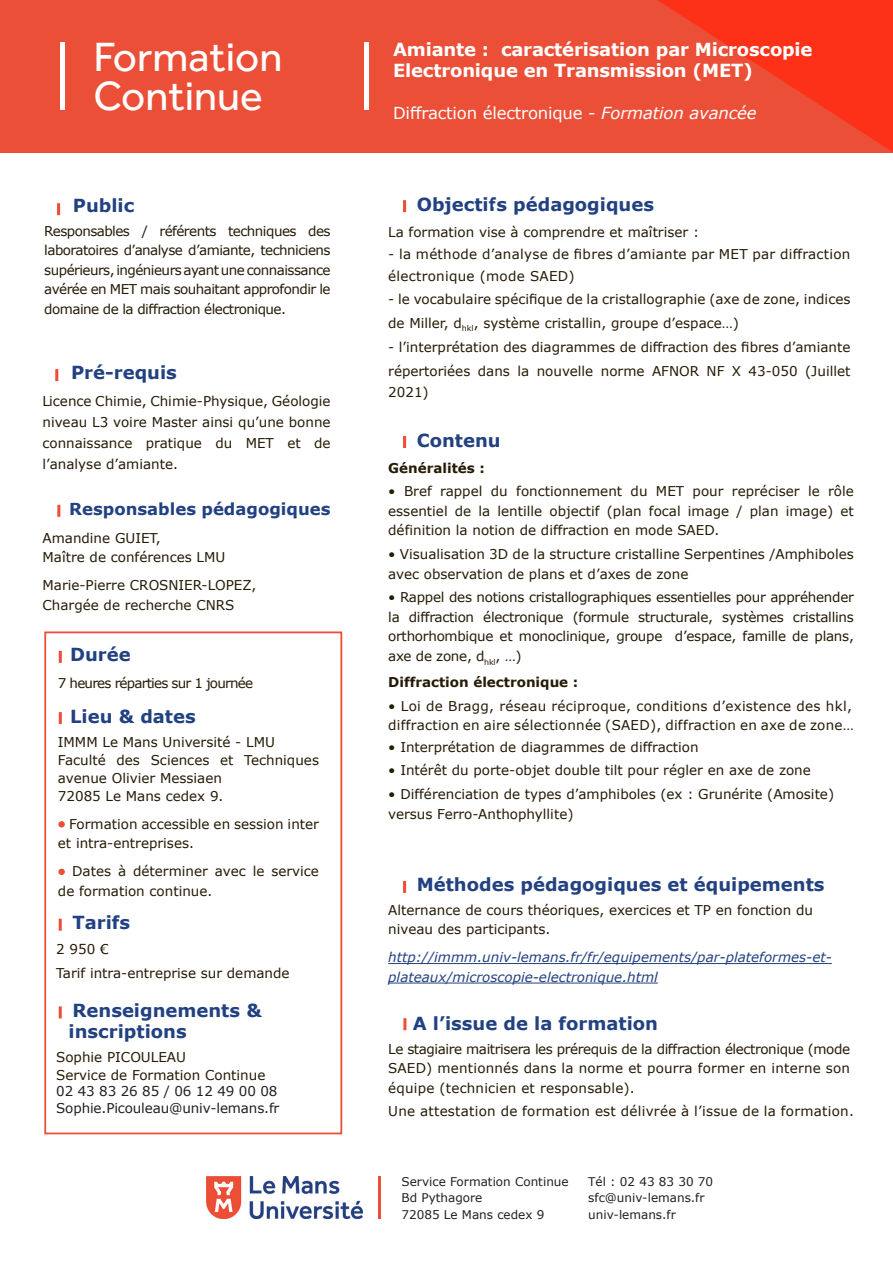
<style>
.page{position:relative;width:893px;height:1263px;background:#fff}
.page>*{position:absolute;margin:0;border:0;box-sizing:border-box;transform-origin:0 0}
.t1{font:42.3px "Effra";color:#fff}
.t2{font:700 18px/21.6px "Verdana";color:#224181}
.t3{font:700 18px/21px "Verdana";letter-spacing:-.01em;color:#fff}
.t4{font:16.5px "Verdana";letter-spacing:-.01em;color:#fff}
.t5{font:700 16.5px "Verdana";color:#224181}
.t6{font:13.5px/19.5px "Verdana";color:#251a05}
.t7{font:13.5px "Verdana";letter-spacing:.02em;color:#251a05}
.t8{font:italic 13.5px/19.5px "Verdana";color:#224181}
.t9{font:13.5px "Verdana";letter-spacing:-.01em;color:#231f20}
.t10{font:700 13.5px "Verdana";color:#251a05}
.t11{font:13.5px "Verdana";letter-spacing:-.06em;color:#251a05}
.t12{font:12px "Verdana";color:#231f20}
.s1{color:#ec4f38}
.s2{font-style:italic}
</style>
<div class="page">
<svg style="left:403px;top:200px;width:3px;height:12px"></svg>
<hr style="left:388px;top:963px;width:444px;height:1px;background:#224181">
<hr style="left:388px;top:983px;width:270px;height:1px;background:#224181">
<div style="left:0;top:0;width:893px;height:152px;background:#ec4f38"></div>
<svg style="left:492px;top:0;width:401px;height:153px"></svg>
<hr style="left:61px;top:43px;width:4px;height:67px;background:#fff">
<hr style="left:365px;top:43px;width:4px;height:67px;background:#fff">
<img style="left:206px;top:1176px;width:156px;height:43px">
<hr style="left:378px;top:1176px;width:3px;height:43px;background:#ec4f38">
<svg style="left:57px;top:203px;width:3px;height:12px"></svg>
<svg style="left:55px;top:369px;width:3px;height:12px"></svg>
<svg style="left:403px;top:436px;width:3px;height:12px"></svg>
<svg style="left:403px;top:881px;width:3px;height:12px"></svg>
<svg style="left:403px;top:1018px;width:3px;height:12px"></svg>
<div style="left:44px;top:631px;width:298px;height:503px;border:2px solid #ec4f38"></div>
<svg style="left:59px;top:651px;width:3px;height:12px"></svg>
<svg style="left:59px;top:712px;width:3px;height:12px"></svg>
<svg style="left:59px;top:919px;width:3px;height:12px"></svg>
<svg style="left:59px;top:1006px;width:3px;height:12px"></svg>
<svg style="left:57px;top:505px;width:3px;height:12px"></svg>
<p class="t1" style="left:93px;top:32px;width:191px">Formation</p>
<p class="t1" style="left:93px;top:71px;width:171px">Continue</p>
<p class="t2" style="left:73px;top:194px;width:63px">Public</p>
<p class="t6" style="left:44px;top:221px;width:288px;text-align:justify">Responsables / référents techniques des laboratoires d’analyse d’amiante, techniciens supérieurs, ingénieurs ayant une connaissance avérée en MET mais souhaitant approfondir le domaine de la diffraction électronique.</p>
<p class="t2" style="left:71px;top:361px;width:107px">Pré-requis</p>
<p class="t6" style="left:43px;top:390px;width:290px;line-height:21px;text-align:justify">Licence Chimie, Chimie-Physique, Géologie niveau L3 voire Master ainsi qu’une bonne connaissance pratique du MET et de l’analyse d’amiante.</p>
<p class="t5" style="left:69px;top:497px;width:263px">Responsables pédagogiques</p>
<p class="t6" style="left:43px;top:528px;width:120px">Amandine GUIET,</p>
<p class="t6" style="left:43px;top:547px;width:184px">Maître de conférences LMU</p>
<p class="t6" style="left:43px;top:575px;width:216px">Marie-Pierre CROSNIER-LOPEZ,</p>
<p class="t6" style="left:43px;top:595px;width:194px">Chargée de recherche CNRS</p>
<p class="t2" style="left:70px;top:643px;width:62px">Durée</p>
<p class="t11" style="left:58px;top:673px;width:197px">7 heures réparties sur 1 journée</p>
<p class="t2" style="left:70px;top:705px;width:127px">Lieu &amp; dates</p>
<p class="t6" style="left:58px;top:732px;width:218px">IMMM Le Mans Université - LMU</p>
<p class="t6" style="left:58px;top:751px;width:263px;line-height:18px">Faculté des Sciences et Techniques avenue Olivier Messiaen</p>
<p class="t6" style="left:58px;top:786px;width:167px">72085 Le Mans cedex 9.</p>
<p class="t6" style="left:58px;top:814px;width:263px"><span class="s1">•</span> Formation accessible en session inter et intra-entreprises.</p>
<p class="t6" style="left:58px;top:861px;width:263px"><span class="s1">•</span> Dates à déterminer avec le service de formation continue.</p>
<p class="t2" style="left:73px;top:911px;width:59px">Tarifs</p>
<p class="t6" style="left:56px;top:939px;width:54px">2 950 €</p>
<p class="t6" style="left:56px;top:963px;width:235px">Tarif intra-entreprise sur demande</p>
<p class="t2" style="left:69px;top:999px;width:195px">Renseignements &amp; inscriptions</p>
<p class="t6" style="left:56px;top:1047px;width:131px">Sophie PICOULEAU</p>
<p class="t6" style="left:56px;top:1065px;width:211px">Service de Formation Continue</p>
<p class="t9" style="left:56px;top:1082px;width:223px">02 43 83 26 85 / 06 12 49 00 08</p>
<p class="t9" style="left:56px;top:1099px;width:225px">Sophie.Picouleau@univ-lemans.fr</p>
<p class="t3" style="left:393px;top:39px;width:421px">Amiante : caractérisation par Microscopie<br>Electronique en Transmission (MET)</p>
<p class="t4" style="left:393px;top:102px;width:365px">Diffraction électronique - <span class="s2">Formation avancée</span></p>
<p class="t2" style="left:417px;top:193px;width:239px">Objectifs pédagogiques</p>
<p class="t6" style="left:388px;top:223px;width:312px">La formation vise à comprendre et maîtriser :</p>
<p class="t7" style="left:388px;top:245px;width:464px">- la méthode d’analyse de fibres d’amiante par MET par diffraction</p>
<p class="t7" style="left:388px;top:266px;width:188px">électronique (mode SAED)</p>
<p class="t6" style="left:388px;top:290px;width:464px">- le vocabulaire spécifique de la cristallographie (axe de zone, indices</p>
<p class="t6" style="left:388px;top:313px;width:352px">de Miller, d<sub>hkl</sub>, système cristallin, groupe d’espace…)</p>
<p class="t6" style="left:388px;top:337px;width:464px">- l’interprétation des diagrammes de diffraction des fibres d’amiante</p>
<p class="t6" style="left:388px;top:360px;width:464px;line-height:21px">répertoriées dans la nouvelle norme AFNOR NF X 43-050 (Juillet<br>2021)</p>
<p class="t2" style="left:417px;top:430px;width:86px">Contenu</p>
<p class="t10" style="left:388px;top:458px;width:98px">Généralités :</p>
<p class="t6" style="left:388px;top:481px;width:467px;text-align:justify">• Bref rappel du fonctionnement du MET pour repréciser le rôle essentiel de la lentille objectif (plan focal image / plan image) et définition la notion de diffraction en mode SAED.</p>
<p class="t6" style="left:388px;top:544px;width:467px">• Visualisation 3D de la structure cristalline Serpentines /Amphiboles avec observation de plans et d’axes de zone</p>
<p class="t6" style="left:388px;top:587px;width:467px;text-align:justify">• Rappel des notions cristallographiques essentielles pour appréhender la diffraction électronique (formule structurale, systèmes cristallins orthorhombique et monoclinique, groupe d’espace, famille de plans, axe de zone, d<sub>hkl</sub>, …)</p>
<p class="t10" style="left:388px;top:672px;width:192px">Diffraction électronique :</p>
<p class="t7" style="left:388px;top:696px;width:465px">• Loi de Bragg, réseau réciproque, conditions d’existence des hkl,</p>
<p class="t7" style="left:388px;top:716px;width:467px">diffraction en aire sélectionnée (SAED), diffraction en axe de zone…</p>
<p class="t6" style="left:388px;top:737px;width:312px">• Interprétation de diagrammes de diffraction</p>
<p class="t6" style="left:388px;top:761px;width:424px">• Intérêt du porte-objet double tilt pour régler en axe de zone</p>
<p class="t6" style="left:388px;top:784px;width:447px">• Différenciation de types d’amphiboles (ex : Grunérite (Amosite)</p>
<p class="t6" style="left:388px;top:804px;width:187px">versus Ferro-Anthophyllite)</p>
<p class="t2" style="left:417px;top:873px;width:409px">Méthodes pédagogiques et équipements</p>
<p class="t6" style="left:388px;top:900px;width:426px">Alternance de cours théoriques, exercices et TP en fonction du niveau des participants.</p>
<p class="t8" style="left:388px;top:947px;width:445px">http://immm.univ-lemans.fr/fr/equipements/par-plateformes-et&shy;plateaux/microscopie-electronique.html</p>
<p class="t2" style="left:413px;top:1012px;width:247px">A l’issue de la formation</p>
<p class="t6" style="left:388px;top:1039px;width:463px;text-align:justify">Le stagiaire maitrisera les prérequis de la diffraction électronique (mode SAED) mentionnés dans la norme et pourra former en interne son équipe (technicien et responsable).</p>
<p class="t7" style="left:388px;top:1102px;width:467px">Une attestation de formation est délivrée à l’issue de la formation.</p>
<p class="t12" style="left:402px;top:1173px;width:169px">Service Formation Continue</p>
<p class="t12" style="left:402px;top:1189px;width:82px">Bd Pythagore</p>
<p class="t12" style="left:402px;top:1206px;width:144px">72085 Le Mans cedex 9</p>
<p class="t12" style="left:588px;top:1173px;width:126px">Tél : 02 43 83 30 70</p>
<p class="t12" style="left:588px;top:1189px;width:118px">sfc@univ-lemans.fr</p>
<p class="t12" style="left:588px;top:1206px;width:89px">univ-lemans.fr</p>
</div>
